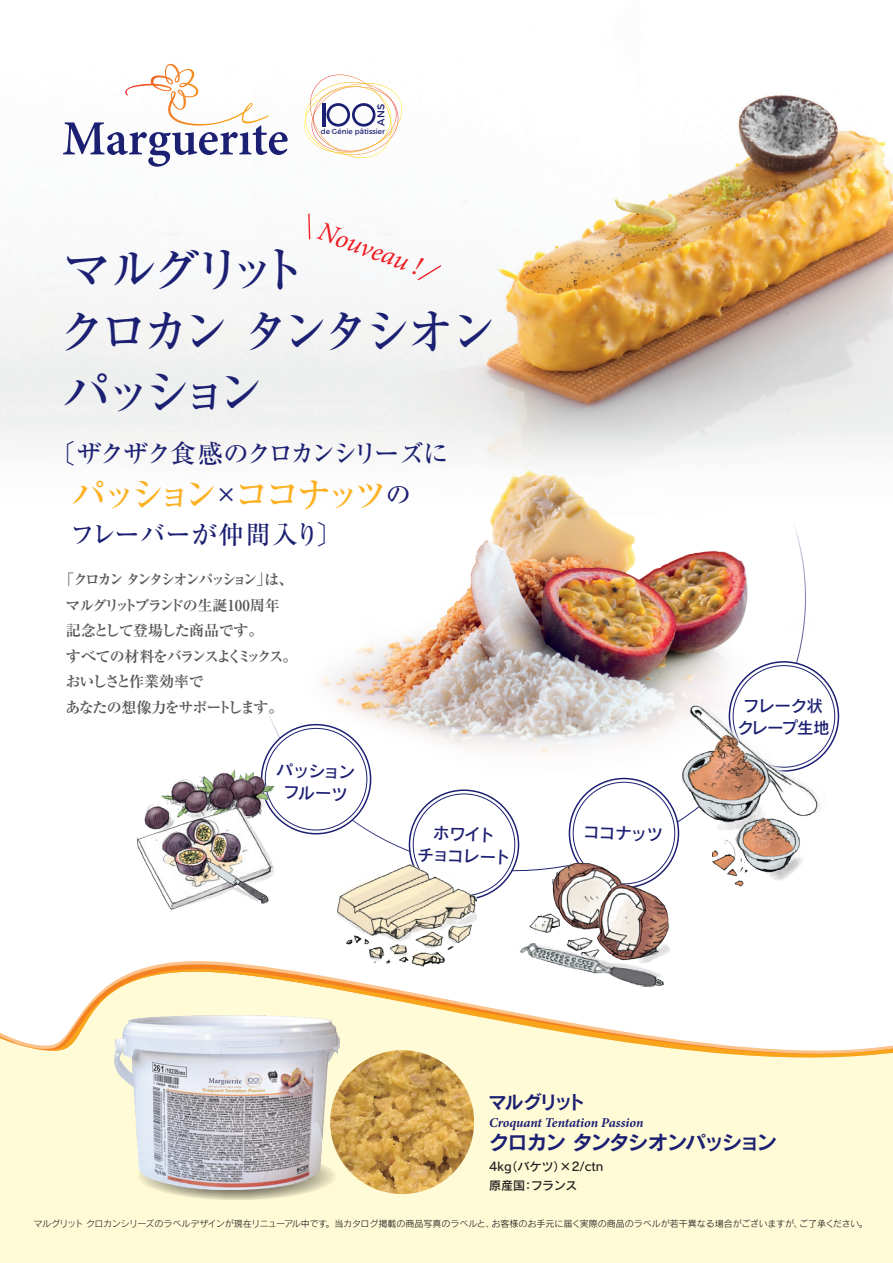
<style>
.page{position:relative;width:893px;height:1263px;background:#fff}
.page>*{position:absolute;margin:0;border:0;box-sizing:border-box;transform-origin:0 0}
.t1{font:500 49.5px/61.5px "Ryumin Pro";letter-spacing:-.175em;color:#1c2072}
.t2{font:500 35.85px "Ryumin Pro";letter-spacing:-.215em;color:#fbb121}
.t3{font:italic 27px "Minion Pro";color:#ee1d23}
.t4{font:500 25.65px "Ryumin Pro";letter-spacing:-.075em;color:#1c2072}
.t5{font:500 25.65px "Ryumin Pro";letter-spacing:-.005em;color:#1c2072}
.t6{font:20.25px "Rodin Pro B";letter-spacing:-.09em;color:#1c2072}
.t7{font:18.15px "Rodin Pro B";letter-spacing:-.11em;color:#1c2072}
.t8{font:16.5px/21.8px "Rodin Pro DB";letter-spacing:-.045em;color:#1c2072;text-align:center}
.t9{font:700 15px/25.5px "Ryumin Pro";letter-spacing:-.11em;color:#57585a}
.t10{font:italic 700 13.5px "Minion Pro";letter-spacing:-.005em;color:#1c2072}
.t11{font:12px/19.5px "Rodin Pro DB";color:#231f20}
.t12{font:9.9px "Montserrat";color:#1c2072}
.t13{font:9px "Rodin Pro M";color:#231f20}
.t14{font:7.35px "Montserrat";color:#1c2072}
.s1{font-weight:400}
.s2{font-size:25.65px;color:#1c2072}
</style>
<div class="page">
<img style="left:0;top:74px;width:893px;height:382px">
<div style="left:0;top:1072px;width:893px;height:191px;background:#fffbd6"></div>
<svg style="left:0;top:961px;width:893px;height:111px"></svg>
<svg style="left:63px;top:64px;width:225px;height:103px"></svg>
<svg style="left:301px;top:75px;width:103px;height:83px"></svg>
<img style="left:298px;top:456px;width:521px;height:344px">
<img style="left:330px;top:1050px;width:144px;height:144px;border-radius:72px">
<svg style="left:137px;top:1152px;width:199px;height:48px"></svg>
<img style="left:115px;top:1015px;width:224px;height:174px">
<svg style="left:729px;top:662px;width:109px;height:109px"></svg>
<div style="left:733px;top:666px;width:102px;height:101px;background:#fff;border-radius:50%"></div>
<svg style="left:569px;top:778px;width:109px;height:109px"></svg>
<div style="left:573px;top:782px;width:102px;height:102px;background:#fff;border-radius:50%"></div>
<svg style="left:409px;top:790px;width:109px;height:109px"></svg>
<div style="left:413px;top:794px;width:102px;height:101px;background:#fff;border-radius:50%"></div>
<svg style="left:262px;top:725px;width:109px;height:109px"></svg>
<div style="left:265px;top:728px;width:102px;height:102px;background:#fff;border-radius:50%"></div>
<img style="left:529px;top:863px;width:92px;height:70px">
<img style="left:565px;top:880px;width:107px;height:85px">
<img style="left:519px;top:943px;width:145px;height:44px">
<img style="left:680px;top:702px;width:149px;height:185px">
<img style="left:337px;top:865px;width:139px;height:102px">
<img style="left:161px;top:769px;width:114px;height:34px">
<img style="left:136px;top:803px;width:143px;height:107px">
<svg style="left:416px;top:264px;width:27px;height:18px"></svg>
<svg style="left:307px;top:212px;width:4px;height:29px"></svg>
<p class="t12" style="left:375px;top:126px;width:24px;rotate:-90deg">ANS</p>
<p class="t14" style="left:321px;top:127px;width:66px">de Génie pâtissier</p>
<h3 class="t3" style="left:326px;top:213px;width:109px;rotate:20deg">Nouveau !</h3>
<h1 class="t1" style="left:59px;top:236px;width:441px">マルグリット<br>クロカン タンタシオンパッション</h1>
<h3 class="t4" style="left:50px;top:433px;width:400px"><span class="s1">〔</span>ザクザク食感のクロカンシリーズに</h3>
<h2 class="t2" style="left:71px;top:466px;width:341px">パッション<span class="s2">×</span>ココナッツ<span class="s2">の</span></h2>
<h3 class="t5" style="left:70px;top:514px;width:274px">フレーバーが仲間入り<span class="s1">〕</span></h3>
<h3 class="t9" style="left:65px;top:566px;width:234px;text-indent:-6px">「クロカン タンタシオンパッション」は、マルグリットブランドの生誕100周年記念として登場した商品です。<br>すべての材料をバランスよくミックス。おいしさと作業効率で<br>あなたの想像力をサポートします。</h3>
<h3 class="t8" style="left:277px;top:759px;width:80px;rotate:2deg">パッションフルーツ</h3>
<h3 class="t8" style="left:434px;top:821px;width:63px;rotate:2deg">ホワイト</h3>
<h3 class="t8" style="left:583px;top:820px;width:81px;rotate:2deg">ココナッツ</h3>
<h3 class="t8" style="left:418px;top:843px;width:95px;rotate:2deg">チョコレート</h3>
<h3 class="t8" style="left:737px;top:694px;width:94px">フレーク状クレープ生地</h3>
<h3 class="t7" style="left:489px;top:1090px;width:98px">マルグリット</h3>
<h3 class="t10" style="left:489px;top:1113px;width:156px">Croquant Tentation Passion</h3>
<h3 class="t6" style="left:489px;top:1128px;width:289px">クロカン タンタシオンパッション</h3>
<h3 class="t11" style="left:489px;top:1156px;width:116px">4kg（バケツ）×2/ctn原産国：フランス</h3>
<p class="t13" style="left:34px;top:1218px;width:835px">マルグリット クロカンシリーズのラベルデザインが現在リニューアル中です。当カタログ掲載の商品写真のラベルと、お客様のお手元に届く実際の商品のラベルが若干異なる場合がございますが、ご了承ください。</p>
</div>
